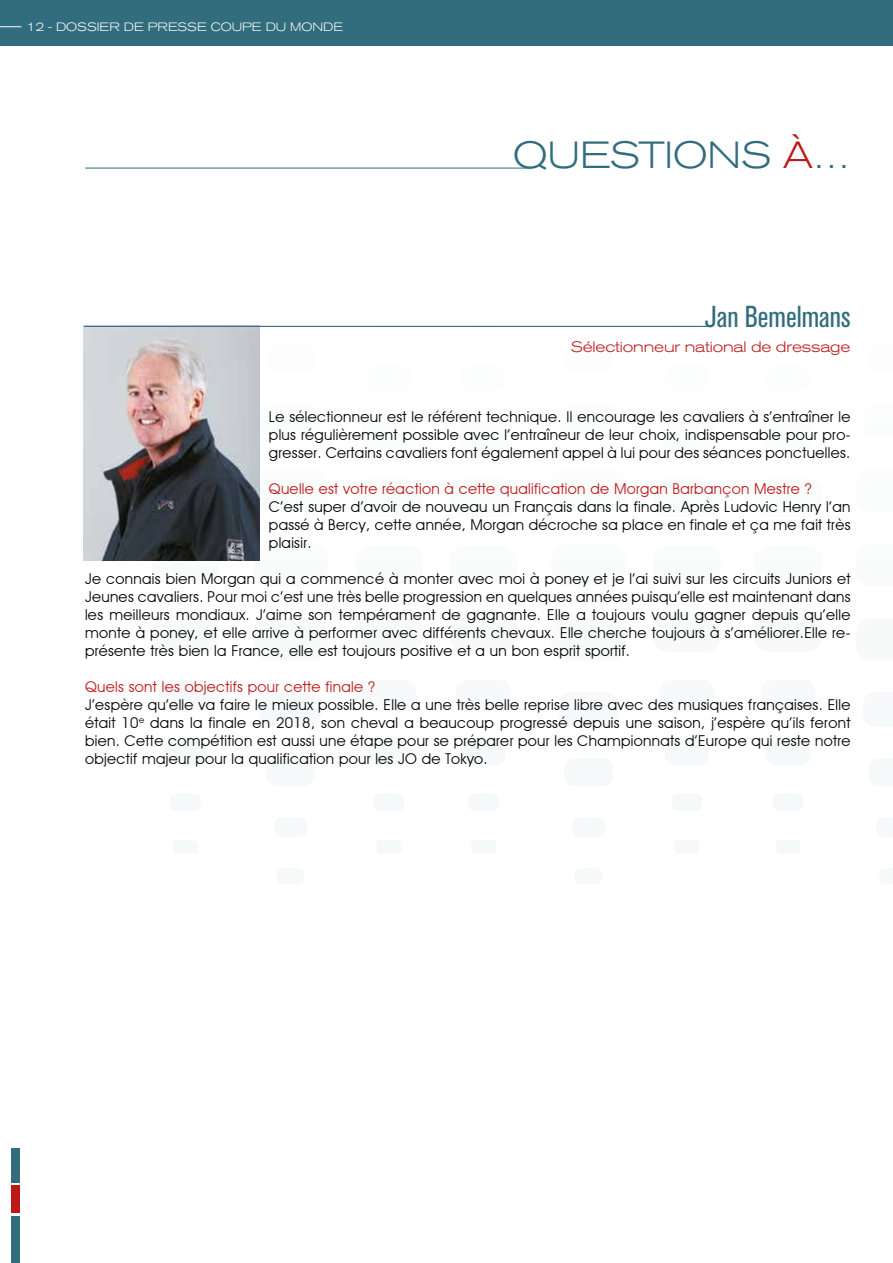
<style>
.page{position:relative;width:893px;height:1263px;background:#fff}
.page>*{position:absolute;margin:0;border:0;box-sizing:border-box;transform-origin:0 0}
.t1{font:300 expanded 37.5px "Akzidenz Grotesk BQ";color:#326d7d}
.t2{font:condensed 30px "Akzidenz Grotesk BQ";color:#326d7d}
.t3{font:15px/18px "Advantage";letter-spacing:.02em;color:#000;text-align:justify}
.t4{font:15px "Advantage";letter-spacing:.02em;color:#be1717}
.t5{font:300 expanded 15px "Akzidenz Grotesk BQ";letter-spacing:-.01em;color:#be1717}
.t6{font:300 expanded 12px "Akzidenz Grotesk BQ";color:#fff}
.s1{color:#be1717}
</style>
<div class="page">
<div style="left:0;top:0;width:893px;height:45px;background:#326d7d"></div>
<div style="left:11px;top:1216px;width:8px;height:47px;background:#326d7d"></div>
<div style="left:11px;top:1185px;width:8px;height:28px;background:#be1717"></div>
<div style="left:11px;top:1148px;width:8px;height:34px;background:#326d7d"></div>
<svg style="left:0;top:26px;width:21px;height:1px"></svg>
<div style="left:551px;top:469px;width:75px;height:43px;background:#fafcfc;border-radius:16px"></div>
<div style="left:253px;top:469px;width:75px;height:43px;background:#fafcfc;border-radius:16px"></div>
<div style="left:754px;top:478px;width:68px;height:39px;background:#fafcfc;border-radius:14px"></div>
<div style="left:450px;top:478px;width:67px;height:39px;background:#fafcfc;border-radius:14px"></div>
<div style="left:653px;top:478px;width:68px;height:39px;background:#fafcfc;border-radius:14px"></div>
<div style="left:355px;top:478px;width:68px;height:39px;background:#fafcfc;border-radius:14px"></div>
<div style="left:551px;top:544px;width:75px;height:42px;background:#fafbfb;border-radius:16px"></div>
<div style="left:253px;top:544px;width:75px;height:42px;background:#fafbfb;border-radius:16px"></div>
<div style="left:754px;top:546px;width:68px;height:38px;background:#fafbfb;border-radius:14px"></div>
<div style="left:450px;top:546px;width:67px;height:38px;background:#fafbfb;border-radius:14px"></div>
<div style="left:152px;top:546px;width:67px;height:38px;background:#f9fafb;border-radius:14px"></div>
<div style="left:653px;top:546px;width:68px;height:38px;background:#fafbfb;border-radius:14px"></div>
<div style="left:355px;top:546px;width:68px;height:38px;background:#fafbfb;border-radius:14px"></div>
<div style="left:551px;top:618px;width:75px;height:43px;background:#f8fafa;border-radius:16px"></div>
<div style="left:253px;top:618px;width:75px;height:43px;background:#f8fafa;border-radius:16px"></div>
<div style="left:754px;top:613px;width:68px;height:39px;background:#f8fafa;border-radius:14px"></div>
<div style="left:450px;top:613px;width:67px;height:39px;background:#f8fafa;border-radius:14px"></div>
<div style="left:152px;top:613px;width:67px;height:39px;background:#f8fafa;border-radius:14px"></div>
<div style="left:653px;top:613px;width:68px;height:39px;background:#f8fafa;border-radius:14px"></div>
<div style="left:355px;top:613px;width:68px;height:39px;background:#f8fafa;border-radius:14px"></div>
<div style="left:558px;top:692px;width:61px;height:35px;background:#f6f9f9;border-radius:13px"></div>
<div style="left:260px;top:692px;width:61px;height:35px;background:#f6f9f9;border-radius:13px"></div>
<div style="left:761px;top:680px;width:54px;height:31px;background:#f7f9fa;border-radius:12px"></div>
<div style="left:456px;top:680px;width:55px;height:31px;background:#f7f9fa;border-radius:12px"></div>
<div style="left:158px;top:680px;width:55px;height:31px;background:#f7f9fa;border-radius:12px"></div>
<div style="left:659px;top:680px;width:55px;height:31px;background:#f7f9fa;border-radius:12px"></div>
<div style="left:361px;top:680px;width:55px;height:31px;background:#f7f9fa;border-radius:12px"></div>
<div style="left:564px;top:758px;width:49px;height:28px;background:#f6f9f9;border-radius:10px"></div>
<div style="left:266px;top:758px;width:49px;height:28px;background:#f6f9f9;border-radius:10px"></div>
<div style="left:766px;top:740px;width:44px;height:25px;background:#f6f9f9;border-radius:9px"></div>
<div style="left:462px;top:740px;width:43px;height:25px;background:#f6f9f9;border-radius:9px"></div>
<div style="left:163px;top:740px;width:44px;height:25px;background:#f6f9f9;border-radius:9px"></div>
<div style="left:665px;top:740px;width:44px;height:25px;background:#f6f9f9;border-radius:9px"></div>
<div style="left:367px;top:740px;width:44px;height:25px;background:#f6f9f9;border-radius:9px"></div>
<div style="left:571px;top:817px;width:34px;height:20px;background:#f6f9f9;border-radius:8px"></div>
<div style="left:273px;top:817px;width:34px;height:20px;background:#f6f9f9;border-radius:8px"></div>
<div style="left:773px;top:793px;width:30px;height:18px;background:#f6f9f9;border-radius:6px"></div>
<div style="left:468px;top:793px;width:31px;height:18px;background:#f6f9f9;border-radius:6px"></div>
<div style="left:170px;top:793px;width:31px;height:18px;background:#f6f9f9;border-radius:6px"></div>
<div style="left:672px;top:793px;width:30px;height:18px;background:#f6f9f9;border-radius:6px"></div>
<div style="left:374px;top:793px;width:30px;height:18px;background:#f6f9f9;border-radius:6px"></div>
<div style="left:574px;top:868px;width:28px;height:16px;background:#f6f9f9;border-radius:6px"></div>
<div style="left:276px;top:868px;width:28px;height:16px;background:#f6f9f9;border-radius:6px"></div>
<div style="left:775px;top:839px;width:26px;height:15px;background:#f6f9f9;border-radius:5px"></div>
<div style="left:471px;top:839px;width:25px;height:15px;background:#f6f9f9;border-radius:5px"></div>
<div style="left:173px;top:839px;width:25px;height:15px;background:#f6f9f9;border-radius:5px"></div>
<div style="left:674px;top:839px;width:26px;height:15px;background:#f6f9f9;border-radius:5px"></div>
<div style="left:376px;top:839px;width:26px;height:15px;background:#f6f9f9;border-radius:5px"></div>
<svg style="left:468px;top:319px;width:31px;height:18px"></svg>
<svg style="left:170px;top:319px;width:31px;height:18px"></svg>
<svg style="left:672px;top:319px;width:30px;height:18px"></svg>
<svg style="left:374px;top:319px;width:30px;height:18px"></svg>
<div style="left:761px;top:419px;width:54px;height:31px;background:#fbfcfc;border-radius:12px"></div>
<div style="left:456px;top:419px;width:55px;height:31px;background:#fbfcfc;border-radius:12px"></div>
<div style="left:659px;top:419px;width:55px;height:31px;background:#fbfcfc;border-radius:12px"></div>
<div style="left:361px;top:419px;width:55px;height:31px;background:#fbfcfc;border-radius:12px"></div>
<hr style="left:85px;top:168px;width:446px;height:1px;background:#326d7d">
<img style="left:84px;top:327px;width:175px;height:234px">
<hr style="left:84px;top:326px;width:627px;height:1px;background:#326d7d">
<p class="t6" style="left:27px;top:20px;width:318px">12 - DOSSIER DE PRESSE COUPE DU MONDE</p>
<h1 class="t1" style="left:513px;top:133px;width:339px">QUESTIONS <span class="s1">À</span>…</h1>
<h2 class="t2" style="left:705px;top:299px;width:147px">Jan Bemelmans</h2>
<p class="t5" style="left:571px;top:338px;width:281px">Sélectionneur national de dressage</p>
<p class="t3" style="left:269px;top:408px;width:583px">Le sélectionneur est le référent technique. Il encourage les cavaliers à s’entraîner le plus régulièrement possible avec l’entraîneur de leur choix, indispensable pour pro&shy;gresser. Certains cavaliers font également appel à lui pour des séances ponctuelles.</p>
<p class="t4" style="left:269px;top:480px;width:544px">Quelle est votre réaction à cette qualification de Morgan Barbançon Mestre ?</p>
<p class="t3" style="left:269px;top:498px;width:583px">C’est super d’avoir de nouveau un Français dans la finale. Après Ludovic Henry l’an passé à Bercy, cette année, Morgan décroche sa place en finale et ça me fait très plaisir.</p>
<p class="t3" style="left:85px;top:570px;width:767px">Je connais bien Morgan qui a commencé à monter avec moi à poney et je l’ai suivi sur les circuits Juniors et Jeunes cavaliers. Pour moi c’est une très belle progression en quelques années puisqu’elle est maintenant dans les meilleurs mondiaux. J’aime son tempérament de gagnante. Elle a toujours voulu gagner depuis qu’elle monte à poney, et elle arrive à performer avec différents chevaux. Elle cherche toujours à s’améliorer.Elle re&shy;présente très bien la France, elle est toujours positive et a un bon esprit sportif.</p>
<p class="t4" style="left:85px;top:678px;width:291px">Quels sont les objectifs pour cette finale ?</p>
<p class="t3" style="left:85px;top:696px;width:767px">J’espère qu’elle va faire le mieux possible. Elle a une très belle reprise libre avec des musiques françaises. Elle était 10<sup>e</sup> dans la finale en 2018, son cheval a beaucoup progressé depuis une saison, j’espère qu’ils feront bien. Cette compétition est aussi une étape pour se préparer pour les Championnats d’Europe qui reste notre objectif majeur pour la qualification pour les JO de Tokyo.</p>
</div>
